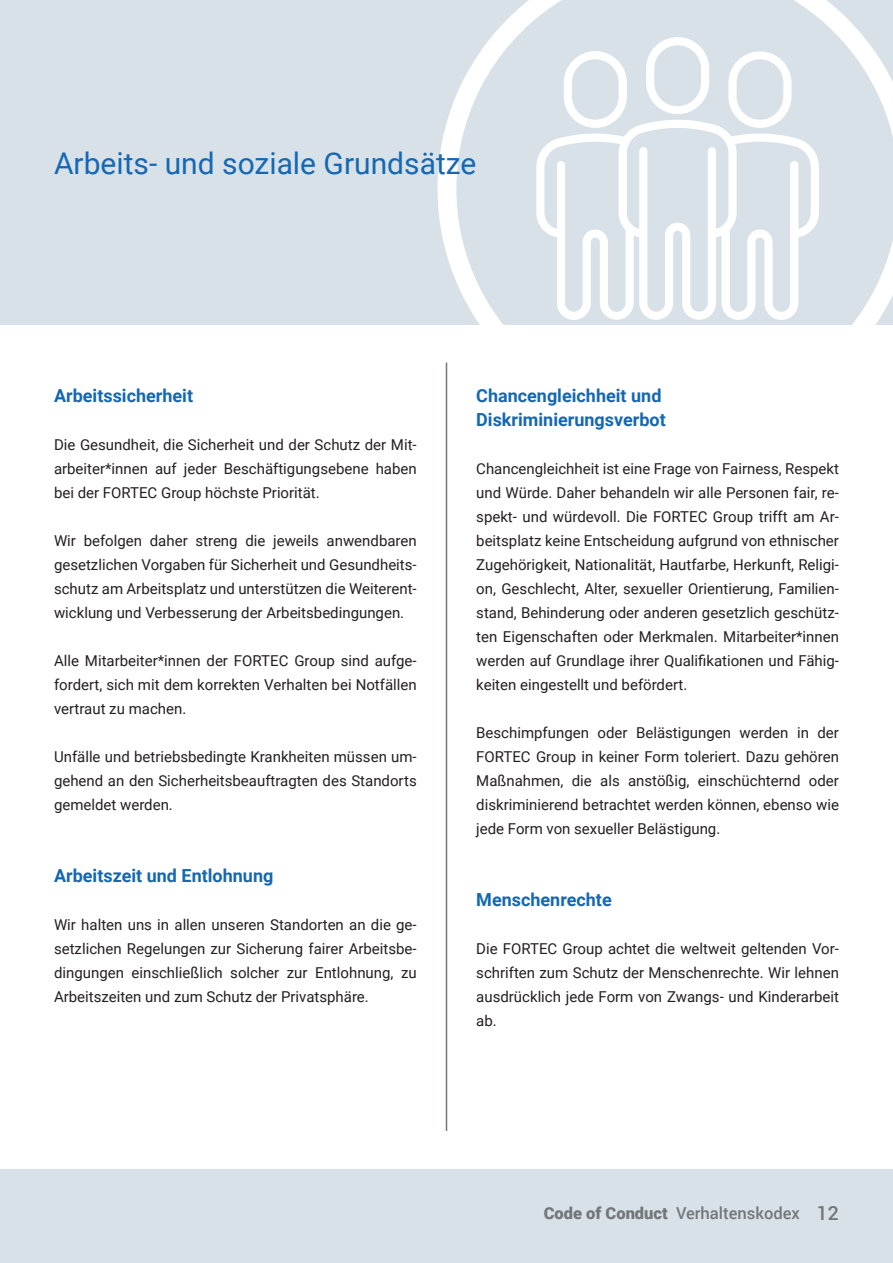
<style>
.page{position:relative;width:893px;height:1263px;background:#d8e1e8}
.page>*{position:absolute;margin:0;border:0;box-sizing:border-box;transform-origin:0 0}
.t1{font:30px "Roboto";color:#1468b3}
.t2{font:700 18px "Roboto";color:#1468b3}
.t3{font:500 16.5px "Roboto";color:#727678}
.t4{font:15px/24px "Roboto";color:#231f20;text-align:justify}
.s1{font-weight:900}
.s2{font-size:19.5px}
</style>
<div class="page">
<div style="left:0;top:325px;width:893px;height:843px;background:#fff"></div>
<hr style="left:446px;top:362px;width:1px;height:769px;background:#727678">
<svg style="left:437px;top:0;width:456px;height:429px"></svg>
<svg style="left:564px;top:51px;width:63px;height:67px"></svg>
<svg style="left:728px;top:51px;width:63px;height:67px"></svg>
<svg style="left:536px;top:118px;width:283px;height:202px"></svg>
<svg style="left:646px;top:37px;width:63px;height:77px"></svg>
<p class="t1" style="left:54px;top:142px;width:424px">Arbeits- und soziale Grundsätze</p>
<p class="t2" style="left:54px;top:383px;width:141px">Arbeitssicherheit</p>
<p class="t4" style="left:54px;top:432px;width:364px">Die Gesundheit, die Sicherheit und der Schutz der Mit&shy;arbeiter*innen auf jeder Beschäftigungsebene haben bei der FORTEC Group höchste Priorität.</p>
<p class="t4" style="left:54px;top:528px;width:364px">Wir befolgen daher streng die jeweils anwendbaren gesetzlichen Vorgaben für Sicherheit und Gesundheits&shy;schutz am Arbeitsplatz und unterstützen die Weiterent&shy;wicklung und Verbesserung der Arbeitsbedingungen.</p>
<p class="t4" style="left:54px;top:648px;width:364px">Alle Mitarbeiter*innen der FORTEC Group sind aufge&shy;fordert, sich mit dem korrekten Verhalten bei Notfällen vertraut zu machen.</p>
<p class="t4" style="left:54px;top:744px;width:364px">Unfälle und betriebsbedingte Krankheiten müssen um&shy;gehend an den Sicherheitsbeauftragten des Standorts gemeldet werden.</p>
<p class="t2" style="left:54px;top:863px;width:221px">Arbeitszeit und Entlohnung</p>
<p class="t4" style="left:54px;top:912px;width:364px">Wir halten uns in allen unseren Standorten an die ge&shy;setzlichen Regelungen zur Sicherung fairer Arbeitsbe&shy;dingungen einschließlich solcher zur Entlohnung, zu Arbeitszeiten und zum Schutz der Privatsphäre.</p>
<p class="t2" style="left:476px;top:383px;width:187px">Chancengleichheit und</p>
<p class="t2" style="left:476px;top:407px;width:191px">Diskriminierungsverbot</p>
<p class="t4" style="left:476px;top:456px;width:364px">Chancengleichheit ist eine Frage von Fairness, Respekt und Würde. Daher behandeln wir alle Personen fair, re&shy;spekt- und würdevoll. Die FORTEC Group trifft am Ar&shy;beitsplatz keine Entscheidung aufgrund von ethnischer Zugehörigkeit, Nationalität, Hautfarbe, Herkunft, Religi&shy;on, Geschlecht, Alter, sexueller Orientierung, Familien&shy;stand, Behinderung oder anderen gesetzlich geschütz&shy;ten Eigenschaften oder Merkmalen. Mitarbeiter*innen werden auf Grundlage ihrer Qualifikationen und Fähig&shy;keiten eingestellt und befördert.</p>
<p class="t4" style="left:476px;top:720px;width:364px">Beschimpfungen oder Belästigungen werden in der FORTEC Group in keiner Form toleriert. Dazu gehören Maßnahmen, die als anstößig, einschüchternd oder diskriminierend betrachtet werden können, ebenso wie jede Form von sexueller Belästigung.</p>
<p class="t2" style="left:476px;top:887px;width:137px">Menschenrechte</p>
<p class="t4" style="left:476px;top:936px;width:364px">Die FORTEC Group achtet die weltweit geltenden Vor&shy;schriften zum Schutz der Menschenrechte. Wir lehnen ausdrücklich jede Form von Zwangs- und Kinderarbeit ab.</p>
<p class="t3" style="left:544px;top:1202px;width:297px"><span class="s1">Code of Conduct</span> Verhaltenskodex <span class="s2">12</span></p>
</div>
